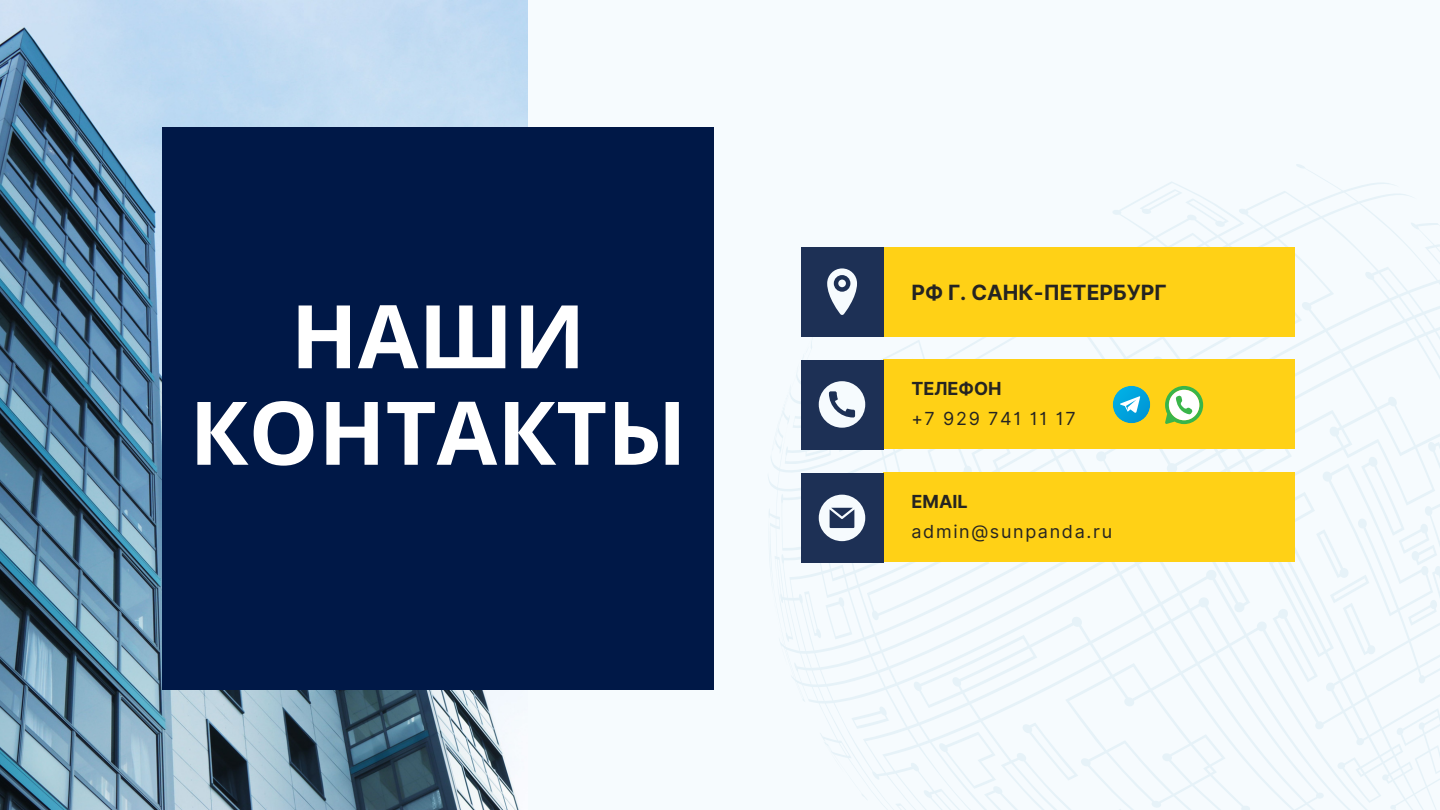
<style>
.page{position:relative;width:1440px;height:810px;background:#f6fbfe}
.page>*{position:absolute;margin:0;border:0;box-sizing:border-box;transform-origin:0 0}
.t1{font:700 87.9px "Noto Sans";color:#fff}
.t2{font:700 21px "Inter";color:#252422}
.t3{font:18px "Inter";letter-spacing:.095em;color:#252422}
.t4{font:700 18px "Inter";color:#252422}
</style>
<div class="page">
<svg style="left:768px;top:164px;width:672px;height:646px"></svg>
<img style="left:0;top:0;width:527px;height:810px">
<div style="left:884px;top:247px;width:411px;height:90px;background:#ffd116"></div>
<div style="left:801px;top:247px;width:83px;height:90px;background:#1d3055"></div>
<div style="left:884px;top:360px;width:411px;height:89px;background:#ffd116"></div>
<div style="left:884px;top:473px;width:411px;height:89px;background:#ffd116"></div>
<div style="left:163px;top:127px;width:551px;height:563px;background:#001847"></div>
<svg style="left:827px;top:268px;width:30px;height:47px"></svg>
<div style="left:838px;top:280px;width:8px;height:7px;background:#f6fbfe;border-radius:50%"></div>
<div style="left:801px;top:360px;width:83px;height:89px;background:#1d3055"></div>
<div style="left:801px;top:473px;width:83px;height:90px;background:#1d3055"></div>
<svg style="left:819px;top:381px;width:46px;height:47px"></svg>
<svg style="left:819px;top:495px;width:46px;height:46px"></svg>
<svg style="left:1113px;top:386px;width:37px;height:37px"></svg>
<svg style="left:1165px;top:386px;width:38px;height:38px"></svg>
<p class="t2" style="left:911px;top:280px;width:257px">РФ Г. САНК-ПЕТЕРБУРГ</p>
<p class="t1" style="left:291px;top:274px;width:296px">НАШИ</p>
<p class="t1" style="left:189px;top:371px;width:499px">КОНТАКТЫ</p>
<p class="t3" style="left:911px;top:408px;width:166px">+7 929 741 11 17</p>
<p class="t4" style="left:911px;top:378px;width:92px">ТЕЛЕФОН</p>
<p class="t4" style="left:911px;top:491px;width:58px">EMAIL</p>
<p class="t3" style="left:911px;top:521px;width:202px">admin@sunpanda.ru</p>
</div>
